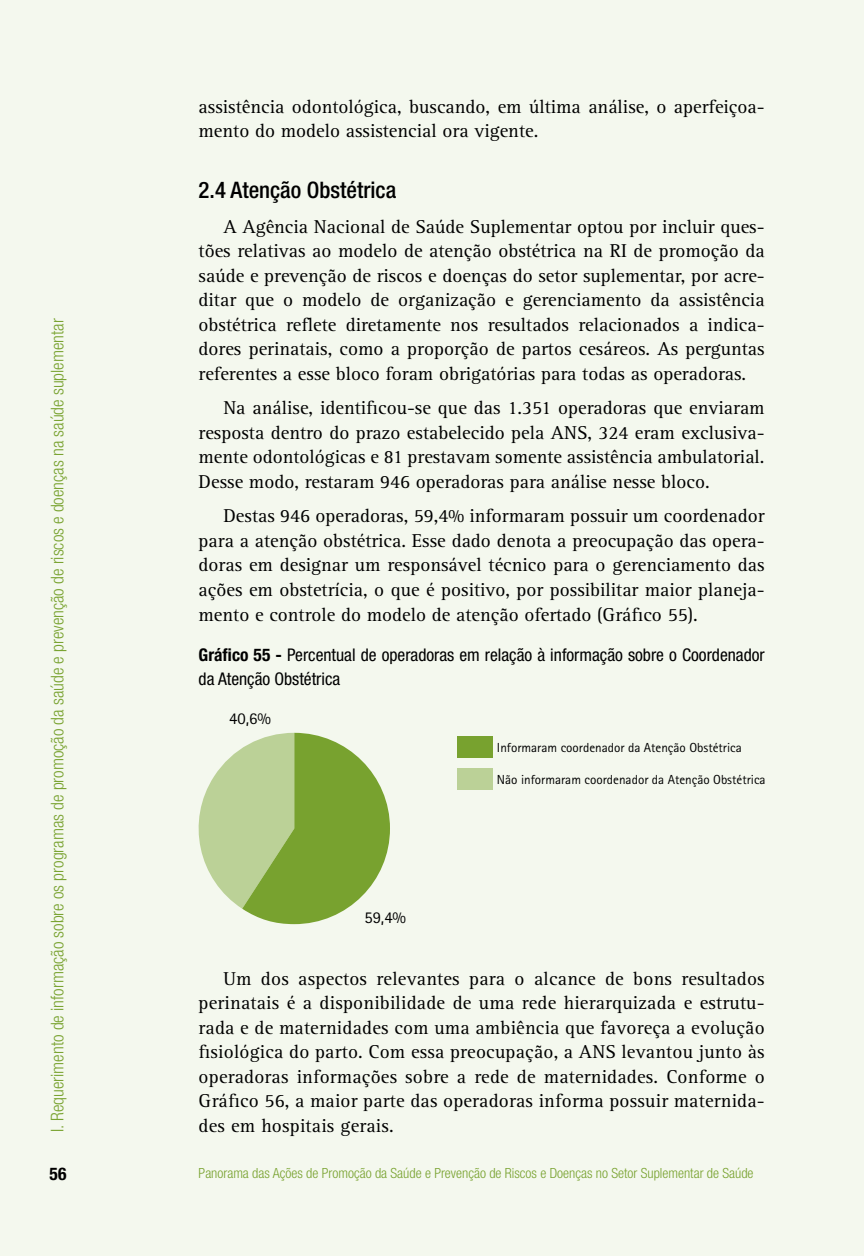
<style>
.page{position:relative;width:864px;height:1256px;background:#fff}
.page>*{position:absolute;margin:0;border:0;box-sizing:border-box;transform-origin:0 0}
.t1{font:500 condensed 22.75px "Helvetica Neue";color:#000}
.t2{font:19.25px/24.5px "Rotis Serif 55";color:#000;text-align:justify}
.t3{font:300 condensed 17.5px "Helvetica Neue";color:#78a22f}
.t4{font:condensed 17.5px/23.1px "Helvetica Neue";color:#000}
.t5{font:700 condensed 17.5px "Helvetica Neue";color:#000}
.t6{font:16.62px "Rotis Sans Serif 55";color:#000}
.t7{font:300 condensed 14px "Helvetica Neue";color:#78a22f}
.t8{font:13.12px "Rotis Sans Serif 55";color:#000}
.s1{font-weight:700}
</style>
<div class="page">
<div style="left:0;top:0;width:863px;height:1255px;background:#f4f8ee"></div>
<div style="left:457px;top:767px;width:35px;height:22px;background:#bbd197"></div>
<div style="left:457px;top:736px;width:35px;height:21px;background:#78a22f"></div>
<svg style="left:198px;top:732px;width:192px;height:191px"></svg>
<p class="t2" style="left:198px;top:95px;width:567px">assistência odontológica, buscando, em última análise, o aperfeiçoa&shy;mento do modelo assistencial ora vigente.</p>
<p class="t1" style="left:198px;top:177px;width:199px">2.4 Atenção Obstétrica</p>
<p class="t2" style="left:198px;top:215px;width:567px;text-indent:25px">A Agência Nacional de Saúde Suplementar optou por incluir ques&shy;tões relativas ao modelo de atenção obstétrica na RI de promoção da saúde e prevenção de riscos e doenças do setor suplementar, por acre&shy;ditar que o modelo de organização e gerenciamento da assistência obstétrica reflete diretamente nos resultados relacionados a indica&shy;dores perinatais, como a proporção de partos cesáreos. As perguntas referentes a esse bloco foram obrigatórias para todas as operadoras.</p>
<p class="t2" style="left:198px;top:396px;width:567px;text-indent:25px">Na análise, identificou-se que das 1.351 operadoras que enviaram resposta dentro do prazo estabelecido pela ANS, 324 eram exclusiva&shy;mente odontológicas e 81 prestavam somente assistência ambulatorial.<br>Desse modo, restaram 946 operadoras para análise nesse bloco.</p>
<p class="t2" style="left:198px;top:504px;width:567px;text-indent:25px">Destas 946 operadoras, 59,4% informaram possuir um coordenador para a atenção obstétrica. Esse dado denota a preocupação das opera&shy;doras em designar um responsável técnico para o gerenciamento das ações em obstetrícia, o que é positivo, por possibilitar maior planeja&shy;mento e controle do modelo de atenção ofertado (Gráfico 55).</p>
<p class="t4" style="left:198px;top:643px;width:567px"><span class="s1">Gráfico 55 -</span> Percentual de operadoras em relação à informação sobre o Coordenador da Atenção Obstétrica</p>
<p class="t3" style="left:47px;top:1131px;width:814px;rotate:-90deg">I. Requerimento de informação sobre os programas de promoção da saúde e prevenção de riscos e doenças na saúde suplementar</p>
<p class="t5" style="left:50px;top:1163px;width:18px">56</p>
<p class="t7" style="left:198px;top:1164px;width:556px">Panorama das Ações de Promoção da Saúde e Prevenção de Riscos e Doenças no Setor Suplementar de Saúde</p>
<p class="t6" style="left:229px;top:708px;width:43px">40,6%</p>
<p class="t8" style="left:496px;top:739px;width:246px">Informaram coordenador da Atenção Obstétrica</p>
<p class="t8" style="left:496px;top:771px;width:270px">Não informaram coordenador da Atenção Obstétrica</p>
<p class="t6" style="left:364px;top:906px;width:43px">59,4%</p>
<p class="t2" style="left:198px;top:966px;width:567px;text-indent:25px">Um dos aspectos relevantes para o alcance de bons resultados perinatais é a disponibilidade de uma rede hierarquizada e estrutu&shy;rada e de maternidades com uma ambiência que favoreça a evolução fisiológica do parto. Com essa preocupação, a ANS levantou junto às operadoras informações sobre a rede de maternidades. Conforme o Gráfico 56, a maior parte das operadoras informa possuir maternida&shy;des em hospitais gerais.</p>
</div>
